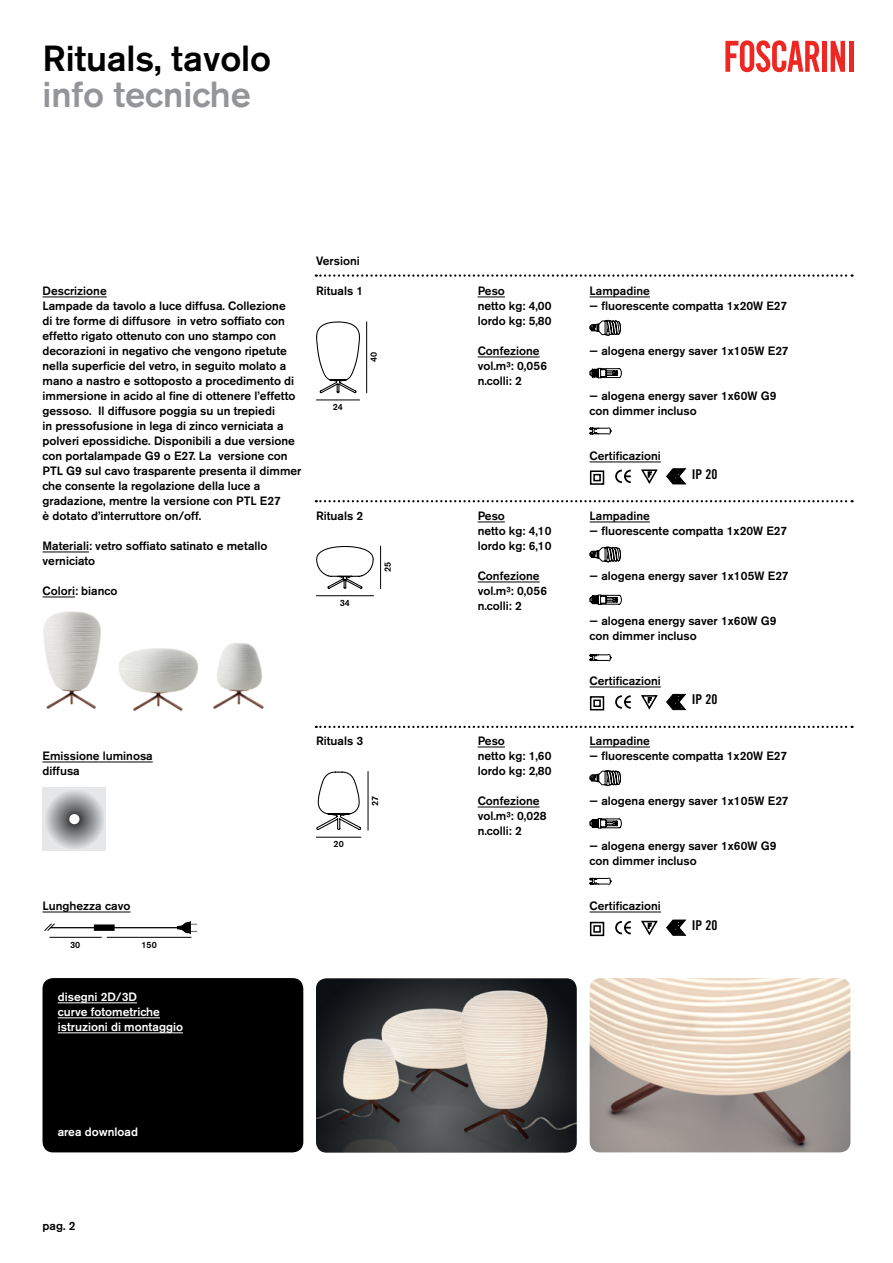
<style>
.page{position:relative;width:893px;height:1263px;background:#fff}
.page>*{position:absolute;margin:0;border:0;box-sizing:border-box;transform-origin:0 0}
.t1{font:500 36px "Akzidenz Grotesk BE";color:#000}
.t2{font:500 36px "Akzidenz Grotesk BE";color:#939598}
.t3{font:13.5px "Trade Gothic Bold Cond Twenty";color:#000}
.t4{font:500 12px/15px "Akzidenz Grotesk BE";color:#000}
.t5{font:500 12px/15px "Akzidenz Grotesk BE";color:#fff}
.t6{font:500 9px "Akzidenz Grotesk BE";color:#000}
</style>
<div class="page">
<img style="left:590px;top:978px;width:260px;height:174px">
<hr style="left:43px;top:297px;width:64px;height:1px;background:#000">
<hr style="left:43px;top:552px;width:46px;height:1px;background:#000">
<hr style="left:43px;top:597px;width:32px;height:1px;background:#000">
<hr style="left:43px;top:762px;width:110px;height:1px;background:#000">
<hr style="left:43px;top:912px;width:88px;height:1px;background:#000">
<svg style="left:478px;top:297px;width:27px;height:1px"></svg>
<hr style="left:478px;top:357px;width:62px;height:1px;background:#000">
<svg style="left:478px;top:522px;width:27px;height:1px"></svg>
<hr style="left:478px;top:582px;width:62px;height:1px;background:#000">
<svg style="left:478px;top:747px;width:27px;height:1px"></svg>
<hr style="left:478px;top:807px;width:62px;height:1px;background:#000">
<hr style="left:590px;top:297px;width:60px;height:1px;background:#000">
<hr style="left:590px;top:462px;width:71px;height:1px;background:#000">
<hr style="left:590px;top:522px;width:60px;height:1px;background:#000">
<hr style="left:590px;top:687px;width:71px;height:1px;background:#000">
<hr style="left:590px;top:747px;width:60px;height:1px;background:#000">
<hr style="left:590px;top:912px;width:71px;height:1px;background:#000">
<img style="left:316px;top:978px;width:261px;height:175px">
<div style="left:43px;top:978px;width:260px;height:174px;background:#000;border-radius:11px"></div>
<svg style="left:831px;top:41px;width:14px;height:31px"></svg>
<div style="left:822px;top:41px;width:5px;height:31px;background:#ef2723"></div>
<hr style="left:849px;top:41px;width:4px;height:31px;background:#ef2723">
<svg style="left:725px;top:40px;width:95px;height:32px"></svg>
<hr style="left:58px;top:1002px;width:79px;height:1px;background:#fff">
<hr style="left:58px;top:1017px;width:102px;height:1px;background:#fff">
<hr style="left:58px;top:1032px;width:125px;height:1px;background:#fff">
<svg style="left:641px;top:469px;width:17px;height:15px"></svg>
<svg style="left:590px;top:470px;width:15px;height:15px"></svg>
<svg style="left:666px;top:468px;width:20px;height:16px"></svg>
<svg style="left:615px;top:469px;width:16px;height:15px"></svg>
<svg style="left:641px;top:695px;width:17px;height:15px"></svg>
<svg style="left:590px;top:696px;width:15px;height:15px"></svg>
<svg style="left:666px;top:694px;width:20px;height:16px"></svg>
<svg style="left:615px;top:695px;width:16px;height:14px"></svg>
<svg style="left:641px;top:920px;width:17px;height:16px"></svg>
<svg style="left:590px;top:921px;width:15px;height:16px"></svg>
<svg style="left:666px;top:920px;width:20px;height:15px"></svg>
<svg style="left:615px;top:921px;width:16px;height:14px"></svg>
<svg style="left:316px;top:500px;width:537px;height:2px"></svg>
<svg style="left:316px;top:726px;width:537px;height:2px"></svg>
<svg style="left:316px;top:274px;width:537px;height:3px"></svg>
<svg style="left:590px;top:319px;width:31px;height:17px"></svg>
<svg style="left:590px;top:546px;width:31px;height:17px"></svg>
<svg style="left:590px;top:770px;width:31px;height:16px"></svg>
<svg style="left:590px;top:368px;width:32px;height:10px"></svg>
<svg style="left:590px;top:595px;width:32px;height:10px"></svg>
<svg style="left:590px;top:818px;width:32px;height:10px"></svg>
<svg style="left:590px;top:427px;width:21px;height:8px"></svg>
<svg style="left:590px;top:654px;width:21px;height:8px"></svg>
<svg style="left:590px;top:877px;width:21px;height:8px"></svg>
<hr style="left:366px;top:321px;width:1px;height:72px;background:#000">
<hr style="left:316px;top:400px;width:44px;height:1px;background:#000">
<svg style="left:316px;top:321px;width:44px;height:72px"></svg>
<svg style="left:316px;top:546px;width:58px;height:43px"></svg>
<hr style="left:380px;top:546px;width:1px;height:43px;background:#000">
<hr style="left:316px;top:595px;width:58px;height:1px;background:#000">
<svg style="left:316px;top:771px;width:45px;height:59px"></svg>
<hr style="left:368px;top:771px;width:1px;height:59px;background:#000">
<hr style="left:316px;top:837px;width:45px;height:1px;background:#000">
<img style="left:119px;top:648px;width:80px;height:64px">
<img style="left:43px;top:611px;width:58px;height:99px">
<img style="left:213px;top:643px;width:51px;height:67px">
<div style="left:43px;top:787px;width:63px;height:64px;background:#e6e7e8"></div>
<svg style="left:44px;top:789px;width:61px;height:60px"></svg>
<div style="left:69px;top:814px;width:11px;height:10px;background:#fff;border-radius:50%"></div>
<hr style="left:49px;top:937px;width:53px;height:1px;background:#000">
<hr style="left:107px;top:937px;width:84px;height:1px;background:#000">
<svg style="left:44px;top:921px;width:153px;height:14px"></svg>
<h1 class="t1" style="left:43px;top:36px;width:230px">Rituals, tavolo</h1>
<h1 class="t2" style="left:43px;top:72px;width:210px">info tecniche</h1>
<p class="t4" style="left:43px;top:283px;width:260px">Descrizione<br>Lampade da tavolo a luce diffusa. Collezione<br>di tre forme di diffusore in vetro soffiato con effetto rigato ottenuto con uno stampo con decorazioni in negativo che vengono ripetute nella superficie del vetro, in seguito molato a mano a nastro e sottoposto a procedimento di immersione in acido al fine di ottenere l’effetto gessoso. Il diffusore poggia su un trepiedi<br>in pressofusione in lega di zinco verniciata a polveri epossidiche. Disponibili a due versione con portalampade G9 o E27. La versione con PTL G9 sul cavo trasparente presenta il dimmer che consente la regolazione della luce a gradazione, mentre la versione con PTL E27<br>è dotato d’interruttore on/off.</p>
<p class="t4" style="left:43px;top:538px;width:227px">Materiali: vetro soffiato satinato e metallo verniciato</p>
<p class="t4" style="left:43px;top:583px;width:76px">Colori: bianco</p>
<p class="t4" style="left:316px;top:253px;width:45px">Versioni</p>
<p class="t4" style="left:316px;top:283px;width:49px">Rituals 1</p>
<p class="t4" style="left:478px;top:283px;width:75px">Peso<br>netto kg: 4,00 lordo kg: 5,80</p>
<p class="t4" style="left:478px;top:343px;width:71px">Confezione vol.m³: 0,056 n.colli: 2</p>
<p class="t6" style="left:368px;top:362px;width:12px;rotate:-90deg">40</p>
<p class="t6" style="left:333px;top:401px;width:12px">24</p>
<p class="t4" style="left:316px;top:508px;width:49px">Rituals 2</p>
<p class="t4" style="left:478px;top:508px;width:75px">Peso<br>netto kg: 4,10 lordo kg: 6,10</p>
<p class="t4" style="left:478px;top:568px;width:71px">Confezione vol.m³: 0,056 n.colli: 2</p>
<p class="t6" style="left:382px;top:572px;width:12px;rotate:-90deg">25</p>
<p class="t6" style="left:340px;top:597px;width:12px">34</p>
<p class="t4" style="left:43px;top:748px;width:112px">Emissione luminosa diffusa</p>
<p class="t4" style="left:43px;top:898px;width:89px">Lunghezza cavo</p>
<p class="t6" style="left:70px;top:939px;width:12px">30</p>
<p class="t6" style="left:142px;top:939px;width:17px">150</p>
<p class="t5" style="left:58px;top:989px;width:127px">disegni 2D/3D<br>curve fotometriche istruzioni di montaggio</p>
<p class="t5" style="left:58px;top:1124px;width:82px">area download</p>
<p class="t4" style="left:43px;top:1218px;width:34px">pag. 2</p>
<p class="t4" style="left:316px;top:733px;width:49px">Rituals 3</p>
<p class="t4" style="left:478px;top:733px;width:75px">Peso<br>netto kg: 1,60 lordo kg: 2,80</p>
<p class="t4" style="left:478px;top:793px;width:70px">Confezione vol.m³: 0,028 n.colli: 2</p>
<p class="t6" style="left:370px;top:806px;width:12px;rotate:-90deg">27</p>
<p class="t6" style="left:334px;top:839px;width:12px">20</p>
<p class="t4" style="left:590px;top:283px;width:62px">Lampadine</p>
<p class="t4" style="left:590px;top:298px;width:199px">— fluorescente compatta 1x20W E27</p>
<p class="t4" style="left:590px;top:343px;width:200px">— alogena energy saver 1x105W E27</p>
<p class="t4" style="left:590px;top:388px;width:188px">— alogena energy saver 1x60W G9 con dimmer incluso</p>
<p class="t4" style="left:590px;top:448px;width:73px">Certificazioni</p>
<p class="t3" style="left:692px;top:466px;width:27px">IP 20</p>
<p class="t4" style="left:590px;top:508px;width:62px">Lampadine</p>
<p class="t4" style="left:590px;top:523px;width:199px">— fluorescente compatta 1x20W E27</p>
<p class="t4" style="left:590px;top:568px;width:200px">— alogena energy saver 1x105W E27</p>
<p class="t4" style="left:590px;top:613px;width:188px">— alogena energy saver 1x60W G9 con dimmer incluso</p>
<p class="t4" style="left:590px;top:673px;width:73px">Certificazioni</p>
<p class="t3" style="left:692px;top:691px;width:27px">IP 20</p>
<p class="t4" style="left:590px;top:733px;width:62px">Lampadine</p>
<p class="t4" style="left:590px;top:748px;width:199px">— fluorescente compatta 1x20W E27</p>
<p class="t4" style="left:590px;top:793px;width:200px">— alogena energy saver 1x105W E27</p>
<p class="t4" style="left:590px;top:838px;width:188px">— alogena energy saver 1x60W G9 con dimmer incluso</p>
<p class="t4" style="left:590px;top:898px;width:73px">Certificazioni</p>
<p class="t3" style="left:692px;top:917px;width:27px">IP 20</p>
</div>
